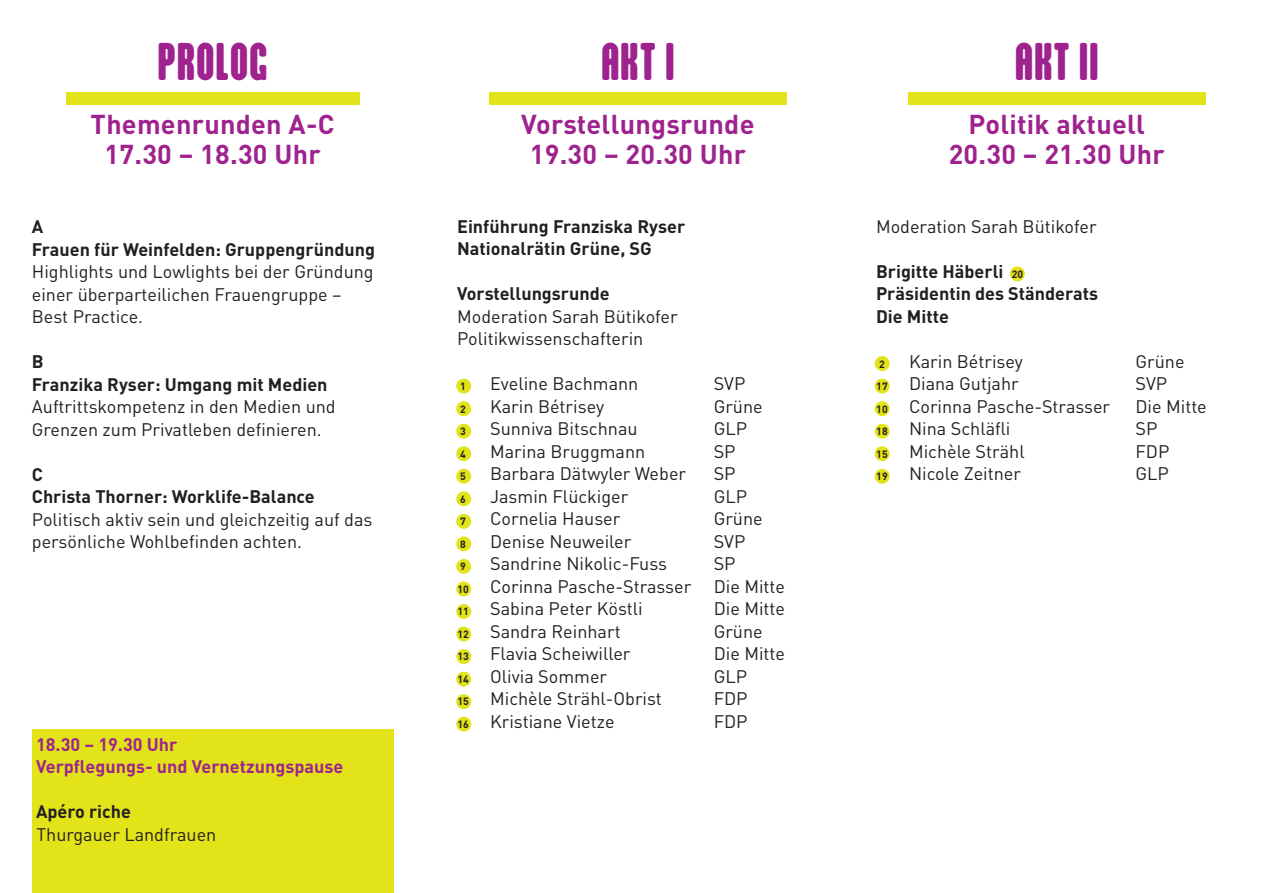
<style>
.page{position:relative;width:1263px;height:893px;background:#fff}
.page>*{position:absolute;margin:0;border:0;box-sizing:border-box;transform-origin:0 0}
.t1{font:900 45px "Aptly";letter-spacing:.03em;color:#9f238e}
.t2{font:700 27px/30px "DIN";letter-spacing:.01em;color:#9f238e;text-align:center}
.t3{font:18px/22.5px "DIN";color:#231f20}
.t4{font:700 18px/22.5px "DIN";color:#231f20}
.t5{font:700 18px/22.5px "DIN";color:#9f238e}
.t6{font:700 10.5px "DIN";color:#231f20}
.s1{font-weight:700;font-size:10.5px}
.s2{font-size:10.5px}
</style>
<div class="page">
<div style="left:66px;top:92px;width:293px;height:13px;background:#e2e318"></div>
<div style="left:489px;top:92px;width:298px;height:13px;background:#e2e318"></div>
<div style="left:908px;top:92px;width:297px;height:13px;background:#e2e318"></div>
<div style="left:32px;top:729px;width:361px;height:164px;background:#e2e318"></div>
<div style="left:456px;top:379px;width:15px;height:15px;background:#e2e318;border-radius:50%"></div>
<div style="left:875px;top:356px;width:15px;height:15px;background:#e2e318;border-radius:50%"></div>
<div style="left:456px;top:401px;width:15px;height:15px;background:#e2e318;border-radius:50%"></div>
<div style="left:875px;top:379px;width:15px;height:15px;background:#e2e318;border-radius:50%"></div>
<div style="left:456px;top:424px;width:15px;height:15px;background:#e2e318;border-radius:50%"></div>
<div style="left:875px;top:401px;width:15px;height:15px;background:#e2e318;border-radius:50%"></div>
<div style="left:456px;top:446px;width:15px;height:15px;background:#e2e318;border-radius:50%"></div>
<div style="left:875px;top:424px;width:15px;height:15px;background:#e2e318;border-radius:50%"></div>
<div style="left:456px;top:469px;width:15px;height:15px;background:#e2e318;border-radius:50%"></div>
<div style="left:875px;top:446px;width:15px;height:15px;background:#e2e318;border-radius:50%"></div>
<div style="left:456px;top:491px;width:15px;height:15px;background:#e2e318;border-radius:50%"></div>
<div style="left:875px;top:469px;width:15px;height:15px;background:#e2e318;border-radius:50%"></div>
<div style="left:456px;top:514px;width:15px;height:15px;background:#e2e318;border-radius:50%"></div>
<div style="left:456px;top:536px;width:15px;height:15px;background:#e2e318;border-radius:50%"></div>
<div style="left:456px;top:559px;width:15px;height:15px;background:#e2e318;border-radius:50%"></div>
<div style="left:456px;top:581px;width:15px;height:15px;background:#e2e318;border-radius:50%"></div>
<div style="left:456px;top:604px;width:15px;height:15px;background:#e2e318;border-radius:50%"></div>
<div style="left:456px;top:627px;width:15px;height:14px;background:#e2e318;border-radius:50%"></div>
<div style="left:456px;top:649px;width:15px;height:15px;background:#e2e318;border-radius:50%"></div>
<div style="left:456px;top:672px;width:15px;height:14px;background:#e2e318;border-radius:50%"></div>
<div style="left:456px;top:694px;width:15px;height:15px;background:#e2e318;border-radius:50%"></div>
<div style="left:456px;top:717px;width:15px;height:15px;background:#e2e318;border-radius:50%"></div>
<div style="left:1010px;top:266px;width:15px;height:15px;background:#e2e318;border-radius:50%"></div>
<h1 class="t1" style="left:158px;top:33px;width:111px">PROLOG</h1>
<h2 class="t2" style="left:91px;top:108px;width:245px">Themenrunden A-C<br>17.30 – 18.30 Uhr</h2>
<p class="t4" style="left:32px;top:215px;width:345px">A<br>Frauen für Weinfelden: Gruppengründung</p>
<p class="t3" style="left:32px;top:260px;width:343px">Highlights und Lowlights bei der Gründung einer überparteilichen Frauengruppe –<br>Best Practice.</p>
<p class="t4" style="left:32px;top:350px;width:297px">B<br>Franzika Ryser: Umgang mit Medien</p>
<p class="t3" style="left:32px;top:395px;width:305px">Auftrittskompetenz in den Medien und<br>Grenzen zum Privatleben definieren.</p>
<p class="t4" style="left:32px;top:462px;width:284px">C<br>Christa Thorner: Worklife-Balance</p>
<p class="t3" style="left:32px;top:507px;width:342px">Politisch aktiv sein und gleichzeitig auf das persönliche Wohlbefinden achten.</p>
<p class="t5" style="left:36px;top:732px;width:309px">18.30 – 19.30 Uhr<br>Verpflegungs- und Vernetzungspause</p>
<p class="t4" style="left:36px;top:800px;width:96px">Apéro riche</p>
<p class="t3" style="left:36px;top:822px;width:182px">Thurgauer Landfrauen</p>
<h1 class="t1" style="left:601px;top:33px;width:74px">AKT I</h1>
<h2 class="t2" style="left:521px;top:108px;width:235px">Vorstellungsrunde<br>19.30 – 20.30 Uhr</h2>
<p class="t4" style="left:457px;top:214px;width:230px">Einführung Franziska Ryser<br>Nationalrätin Grüne, SG</p>
<p class="t4" style="left:457px;top:282px;width:154px">Vorstellungsrunde</p>
<p class="t3" style="left:457px;top:305px;width:222px">Moderation Sarah Bütikofer<br>Politikwissenschafterin</p>
<p class="t6" style="left:460px;top:380px;width:7px">1</p>
<p class="t3" style="left:490px;top:372px;width:150px">Eveline Bachmann</p>
<p class="t3" style="left:714px;top:372px;width:33px">SVP</p>
<p class="t6" style="left:460px;top:402px;width:7px">2</p>
<p class="t3" style="left:490px;top:395px;width:115px">Karin Bétrisey</p>
<p class="t3" style="left:714px;top:395px;width:51px">Grüne</p>
<p class="t6" style="left:460px;top:425px;width:7px">3</p>
<p class="t3" style="left:490px;top:417px;width:149px">Sunniva Bitschnau</p>
<p class="t3" style="left:714px;top:417px;width:35px">GLP</p>
<p class="t6" style="left:460px;top:447px;width:7px">4</p>
<p class="t3" style="left:490px;top:440px;width:157px">Marina Bruggmann</p>
<p class="t3" style="left:714px;top:440px;width:23px">SP</p>
<p class="t6" style="left:460px;top:470px;width:7px">5</p>
<p class="t3" style="left:490px;top:462px;width:197px">Barbara Dätwyler Weber</p>
<p class="t3" style="left:714px;top:462px;width:23px">SP</p>
<p class="t6" style="left:460px;top:492px;width:7px">6</p>
<p class="t3" style="left:490px;top:485px;width:140px">Jasmin Flückiger</p>
<p class="t3" style="left:714px;top:485px;width:35px">GLP</p>
<p class="t6" style="left:460px;top:515px;width:7px">7</p>
<p class="t3" style="left:490px;top:507px;width:132px">Cornelia Hauser</p>
<p class="t3" style="left:714px;top:507px;width:51px">Grüne</p>
<p class="t6" style="left:460px;top:537px;width:7px">8</p>
<p class="t3" style="left:490px;top:530px;width:143px">Denise Neuweiler</p>
<p class="t3" style="left:714px;top:530px;width:33px">SVP</p>
<p class="t6" style="left:460px;top:560px;width:7px">9</p>
<p class="t3" style="left:490px;top:552px;width:178px">Sandrine Nikolic-Fuss</p>
<p class="t3" style="left:457px;top:552px;width:329px;text-indent:256px">SP<br><span class="s1">10</span> Corinna Pasche-Strasser Die Mitte<br><span class="s1">11</span> Sabina Peter Köstli</p>
<p class="t3" style="left:714px;top:597px;width:73px">Die Mitte</p>
<p class="t3" style="left:457px;top:620px;width:165px"><span class="s1">12</span> Sandra Reinhart</p>
<p class="t3" style="left:714px;top:620px;width:51px">Grüne</p>
<p class="t3" style="left:457px;top:642px;width:175px"><span class="s1">13</span> Flavia Scheiwiller</p>
<p class="t3" style="left:714px;top:642px;width:73px">Die Mitte</p>
<p class="t3" style="left:457px;top:665px;width:151px"><span class="s1">14</span> Olivia Sommer</p>
<p class="t3" style="left:714px;top:665px;width:35px">GLP</p>
<p class="t3" style="left:457px;top:687px;width:206px"><span class="s1">15</span> Michèle Strähl-Obrist</p>
<p class="t3" style="left:714px;top:687px;width:35px">FDP</p>
<p class="t3" style="left:457px;top:710px;width:159px"><span class="s1">16</span> Kristiane Vietze</p>
<p class="t3" style="left:714px;top:710px;width:35px">FDP</p>
<h1 class="t1" style="left:1015px;top:33px;width:85px">AKT II</h1>
<h2 class="t2" style="left:949px;top:108px;width:218px">Politik aktuell<br>20.30 – 21.30 Uhr</h2>
<p class="t3" style="left:876px;top:215px;width:222px">Moderation Sarah Bütikofer</p>
<p class="t4" style="left:876px;top:259px;width:224px">Brigitte Häberli <span class="s2">20<br></span>Präsidentin des Ständerats<br>Die Mitte</p>
<p class="t6" style="left:879px;top:357px;width:7px">2</p>
<p class="t3" style="left:909px;top:350px;width:115px">Karin Bétrisey</p>
<p class="t3" style="left:1135px;top:350px;width:51px">Grüne</p>
<p class="t3" style="left:876px;top:372px;width:144px"><span class="s1">17</span> Diana Gutjahr</p>
<p class="t3" style="left:1135px;top:372px;width:33px">SVP</p>
<p class="t3" style="left:876px;top:395px;width:235px"><span class="s1">10</span> Corinna Pasche-Strasser</p>
<p class="t3" style="left:1135px;top:395px;width:73px">Die Mitte</p>
<p class="t3" style="left:876px;top:417px;width:136px"><span class="s1">18</span> Nina Schläfli</p>
<p class="t3" style="left:1135px;top:417px;width:23px">SP</p>
<p class="t3" style="left:876px;top:440px;width:150px"><span class="s1">15</span> Michèle Strähl</p>
<p class="t3" style="left:1135px;top:440px;width:35px">FDP</p>
<p class="t3" style="left:876px;top:462px;width:146px"><span class="s1">19</span> Nicole Zeitner</p>
<p class="t3" style="left:1135px;top:462px;width:35px">GLP</p>
</div>
